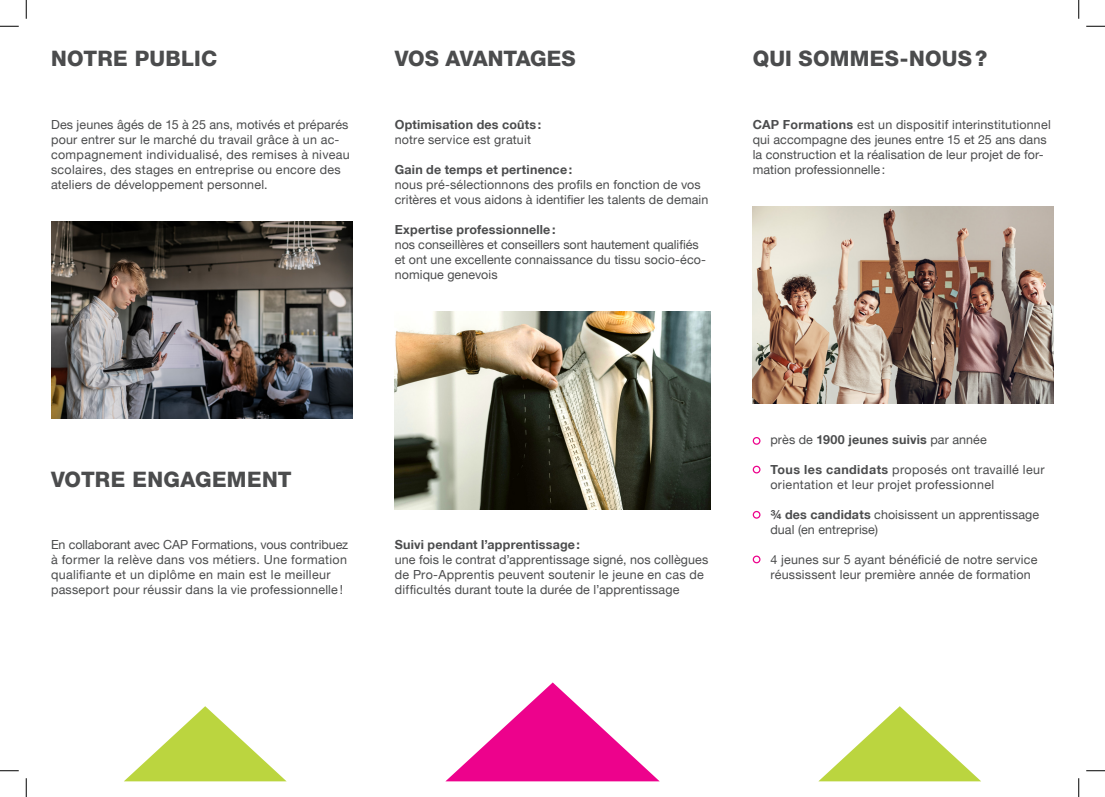
<style>
.page{position:relative;width:1105px;height:797px;background:#fff}
.page>*{position:absolute;margin:0;border:0;box-sizing:border-box;transform-origin:0 0}
.t1{font:800 21.25px "Helvetica Neue LT";letter-spacing:.01em;color:#4b4c4d}
.t2{font:800 21.25px "Helvetica Neue LT";letter-spacing:-.015em;color:#4b4c4d}
.t3{font:12.5px/15px "Helvetica Neue LT";letter-spacing:.015em;color:#4b4c4d}
.t4{font:700 12.5px "Helvetica Neue LT";letter-spacing:.015em;color:#4b4c4d}
.s1{font-weight:700}
.s2{font-weight:400}
</style>
<div class="page">
<img style="left:51px;top:222px;width:301px;height:196px">
<img style="left:753px;top:207px;width:301px;height:196px">
<img style="left:395px;top:311px;width:315px;height:198px">
<svg style="left:819px;top:706px;width:162px;height:75px"></svg>
<svg style="left:124px;top:706px;width:162px;height:75px"></svg>
<svg style="left:446px;top:682px;width:214px;height:99px"></svg>
<div style="left:753px;top:437px;width:7px;height:8px;border:1px solid #ed028c;border-radius:50%"></div>
<div style="left:753px;top:511px;width:7px;height:7px;border:1px solid #ed028c;border-radius:50%"></div>
<div style="left:753px;top:465px;width:7px;height:8px;border:1px solid #ed028c;border-radius:50%"></div>
<div style="left:753px;top:555px;width:7px;height:8px;border:1px solid #ed028c;border-radius:50%"></div>
<svg style="left:0;top:26px;width:19px;height:1px"></svg>
<svg style="left:1086px;top:26px;width:19px;height:1px"></svg>
<svg style="left:0;top:770px;width:19px;height:1px"></svg>
<svg style="left:1086px;top:770px;width:19px;height:1px"></svg>
<svg style="left:26px;top:0;width:1px;height:19px"></svg>
<svg style="left:26px;top:778px;width:1px;height:19px"></svg>
<svg style="left:1078px;top:0;width:1px;height:19px"></svg>
<svg style="left:1078px;top:778px;width:1px;height:19px"></svg>
<h1 class="t1" style="left:51px;top:46px;width:168px">NOTRE PUBLIC</h1>
<h1 class="t2" style="left:395px;top:46px;width:182px">VOS AVANTAGES</h1>
<h1 class="t1" style="left:753px;top:46px;width:236px">QUI SOMMES-NOUS?</h1>
<p class="t3" style="left:51px;top:116px;width:300px">Des jeunes âgés de 15 à 25 ans, motivés et préparés pour entrer sur le marché du travail grâce à un ac&shy;compagnement individualisé, des remises à niveau scolaires, des stages en entreprise ou encore des ateliers de développement personnel.</p>
<p class="t4" style="left:395px;top:116px;width:148px">Optimisation des coûts:</p>
<p class="t3" style="left:395px;top:131px;width:138px">notre service est gratuit</p>
<p class="t4" style="left:395px;top:161px;width:179px">Gain de temps et pertinence:</p>
<p class="t3" style="left:395px;top:176px;width:315px">nous pré-sélectionnons des profils en fonction de vos critères et vous aidons à identifier les talents de demain</p>
<p class="t4" style="left:395px;top:221px;width:162px">Expertise professionnelle:</p>
<p class="t3" style="left:395px;top:236px;width:313px">nos conseillères et conseillers sont hautement qualifiés et ont une excellente connaissance du tissu socio-éco&shy;nomique genevois</p>
<p class="t3" style="left:753px;top:116px;width:300px"><span class="s1">CAP Formations</span> est un dispositif interinstitutionnel qui accompagne des jeunes entre 15 et 25 ans dans la construction et la réalisation de leur projet de for&shy;mation professionnelle:</p>
<h1 class="t1" style="left:51px;top:466px;width:242px">VOTRE ENGAGEMENT</h1>
<p class="t3" style="left:51px;top:537px;width:299px">En collaborant avec CAP Formations, vous contribuez à former la relève dans vos métiers. Une formation qualifiante et un diplôme en main est le meilleur passeport pour réussir dans la vie professionnelle !</p>
<p class="t4" style="left:395px;top:537px;width:187px">Suivi pendant l’apprentissage:</p>
<p class="t3" style="left:395px;top:552px;width:315px">une fois le contrat d’apprentissage signé, nos collègues de Pro-Apprentis peuvent soutenir le jeune en cas de difficultés durant toute la durée de l’apprentissage</p>
<p class="t4" style="left:770px;top:432px;width:218px"><span class="s2">près de</span> 1900 jeunes suivis <span class="s2">par année</span></p>
<p class="t3" style="left:770px;top:462px;width:276px"><span class="s1">Tous les candidats</span> proposés ont travaillé leur orientation et leur projet professionnel</p>
<p class="t3" style="left:770px;top:507px;width:270px"><span class="s1">¾ des candidats</span> choisissent un apprentissage dual (en entreprise)</p>
<p class="t3" style="left:770px;top:552px;width:269px">4 jeunes sur 5 ayant bénéficié de notre service réussissent leur première année de formation</p>
</div>
